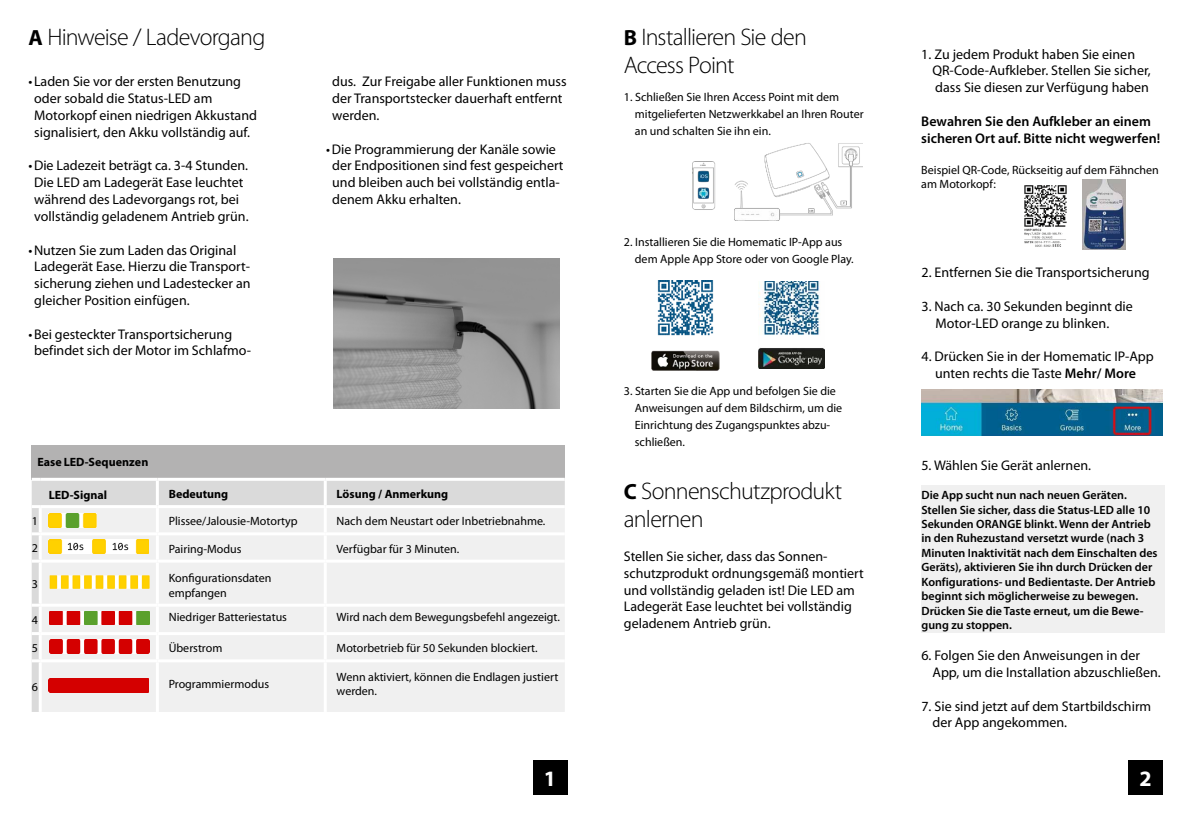
<style>
.page{position:relative;width:1191px;height:840px;background:#fff}
.page>*{position:absolute;margin:0;border:0;box-sizing:border-box;transform-origin:0 0}
.t1{font:300 24px/28px "Myriad Pro";letter-spacing:-.035em;color:#000}
.t2{font:700 22px "Myriad Pro";color:#fff}
.t3{font:14px/16.8px "Myriad Pro";color:#000}
.t4{font:600 14px/16.8px "Myriad Pro";color:#000}
.t5{font:12px/16.8px "Myriad Pro";color:#000}
.t6{font:600 12px/14.4px "Myriad Pro";color:#000}
.t7{font:700 12px "Myriad Pro";color:#000}
.s1{font-weight:700;font-size:22px}
.s2{font-weight:600}
</style>
<div class="page">
<div style="left:921px;top:484px;width:243px;height:148px;background:#f0f0f0"></div>
<div style="left:1128px;top:760px;width:34px;height:34px;background:#000"></div>
<div style="left:533px;top:760px;width:34px;height:34px;background:#000"></div>
<img style="left:334px;top:259px;width:226px;height:149px">
<img style="left:652px;top:280px;width:67px;height:90px">
<img style="left:758px;top:281px;width:66px;height:88px">
<img style="left:734px;top:143px;width:128px;height:77px">
<div style="left:731px;top:137px;width:30px;height:23px;background:#fff"></div>
<img style="left:1024px;top:185px;width:42px;height:62px">
<img style="left:1082px;top:179px;width:43px;height:70px">
<img style="left:921px;top:389px;width:241px;height:46px">
<img style="left:692px;top:162px;width:24px;height:48px">
<div style="left:32px;top:445px;width:533px;height:34px;background:#b3b2b2"></div>
<div style="left:32px;top:480px;width:533px;height:231px;background:#dadada"></div>
<div style="left:42px;top:508px;width:523px;height:203px;background:#f0f0f0"></div>
<svg style="left:32px;top:477px;width:8px;height:2px"></svg>
<hr style="left:40px;top:477px;width:117px;height:3px;background:#fff">
<hr style="left:157px;top:477px;width:168px;height:3px;background:#fff">
<hr style="left:156px;top:480px;width:3px;height:25px;background:#fff">
<hr style="left:325px;top:477px;width:240px;height:3px;background:#fff">
<hr style="left:324px;top:480px;width:3px;height:25px;background:#fff">
<svg style="left:32px;top:505px;width:8px;height:3px"></svg>
<hr style="left:40px;top:505px;width:117px;height:3px;background:#fff">
<hr style="left:39px;top:508px;width:3px;height:24px;background:#fff">
<hr style="left:157px;top:505px;width:168px;height:3px;background:#fff">
<hr style="left:156px;top:508px;width:3px;height:24px;background:#fff">
<hr style="left:325px;top:505px;width:240px;height:3px;background:#fff">
<hr style="left:324px;top:508px;width:3px;height:24px;background:#fff">
<svg style="left:32px;top:532px;width:8px;height:3px"></svg>
<hr style="left:40px;top:532px;width:117px;height:3px;background:#fff">
<hr style="left:39px;top:535px;width:3px;height:24px;background:#fff">
<hr style="left:157px;top:532px;width:168px;height:3px;background:#fff">
<hr style="left:156px;top:535px;width:3px;height:24px;background:#fff">
<hr style="left:325px;top:532px;width:240px;height:3px;background:#fff">
<hr style="left:324px;top:535px;width:3px;height:24px;background:#fff">
<svg style="left:32px;top:559px;width:8px;height:3px"></svg>
<hr style="left:40px;top:559px;width:117px;height:3px;background:#fff">
<hr style="left:39px;top:562px;width:3px;height:41px;background:#fff">
<hr style="left:157px;top:559px;width:168px;height:3px;background:#fff">
<hr style="left:156px;top:562px;width:3px;height:41px;background:#fff">
<hr style="left:325px;top:559px;width:240px;height:3px;background:#fff">
<hr style="left:324px;top:562px;width:3px;height:41px;background:#fff">
<svg style="left:32px;top:603px;width:8px;height:3px"></svg>
<hr style="left:40px;top:603px;width:117px;height:3px;background:#fff">
<hr style="left:39px;top:606px;width:3px;height:25px;background:#fff">
<hr style="left:157px;top:603px;width:168px;height:3px;background:#fff">
<hr style="left:156px;top:606px;width:3px;height:25px;background:#fff">
<hr style="left:325px;top:603px;width:240px;height:3px;background:#fff">
<hr style="left:324px;top:606px;width:3px;height:25px;background:#fff">
<svg style="left:32px;top:631px;width:8px;height:3px"></svg>
<hr style="left:40px;top:631px;width:117px;height:3px;background:#fff">
<hr style="left:39px;top:634px;width:3px;height:25px;background:#fff">
<hr style="left:157px;top:631px;width:168px;height:3px;background:#fff">
<hr style="left:156px;top:634px;width:3px;height:25px;background:#fff">
<hr style="left:325px;top:631px;width:240px;height:3px;background:#fff">
<hr style="left:324px;top:634px;width:3px;height:25px;background:#fff">
<svg style="left:32px;top:659px;width:8px;height:3px"></svg>
<hr style="left:40px;top:659px;width:117px;height:3px;background:#fff">
<hr style="left:39px;top:662px;width:3px;height:49px;background:#fff">
<hr style="left:157px;top:659px;width:168px;height:3px;background:#fff">
<hr style="left:156px;top:662px;width:3px;height:49px;background:#fff">
<hr style="left:325px;top:659px;width:240px;height:3px;background:#fff">
<hr style="left:324px;top:662px;width:3px;height:49px;background:#fff">
<img style="left:49px;top:539px;width:100px;height:14px">
<img style="left:50px;top:575px;width:100px;height:13px">
<img style="left:50px;top:611px;width:100px;height:13px">
<img style="left:50px;top:639px;width:100px;height:14px">
<img style="left:49px;top:678px;width:100px;height:14px">
<img style="left:49px;top:513px;width:47px;height:14px">
<h1 class="t1" style="left:29px;top:23px;width:238px"><span class="s1">A</span> Hinweise / Ladevorgang</h1>
<p class="t3" style="left:34px;top:73px;width:224px;text-indent:-6px">• Laden Sie vor der ersten Benutzung oder sobald die Status-LED am Motorkopf einen niedrigen Akkustand signalisiert, den Akku vollständig auf.</p>
<p class="t3" style="left:28px;top:157px;width:222px;text-align:center">•Die Ladezeit beträgt ca. 3-4 Stunden.<br>Die LED am Ladegerät Ease leuchtet während des Ladevorgangs rot, bei vollständig geladenem Antrieb grün.</p>
<p class="t3" style="left:34px;top:241px;width:218px;text-indent:-6px">•Nutzen Sie zum Laden das Original Ladegerät Ease. Hierzu die Transport&shy;sicherung ziehen und Ladestecker an gleicher Position einfügen.</p>
<p class="t3" style="left:34px;top:325px;width:218px;text-indent:-6px">•Bei gesteckter Transportsicherung befindet sich der Motor im Schlafmo-</p>
<p class="t3" style="left:332px;top:73px;width:236px">dus. Zur Freigabe aller Funktionen muss der Transportstecker dauerhaft entfernt werden.</p>
<p class="t3" style="left:332px;top:140px;width:233px;text-indent:-6px">•Die Programmierung der Kanäle sowie der Endpositionen sind fest gespeichert und bleiben auch bei vollständig entla&shy;denem Akku erhalten.</p>
<p class="t7" style="left:37px;top:453px;width:112px">Ease LED-Sequenzen</p>
<p class="t7" style="left:49px;top:486px;width:60px">LED-Signal</p>
<p class="t7" style="left:169px;top:486px;width:61px">Bedeutung</p>
<p class="t7" style="left:337px;top:486px;width:113px">Lösung / Anmerkung</p>
<p class="t5" style="left:32px;top:512px;width:8px">1</p>
<p class="t5" style="left:169px;top:512px;width:131px">Plissee/Jalousie-Motortyp</p>
<p class="t5" style="left:337px;top:512px;width:210px">Nach dem Neustart oder Inbetriebnahme.</p>
<p class="t5" style="left:32px;top:539px;width:8px">2</p>
<p class="t5" style="left:169px;top:539px;width:74px">Pairing-Modus</p>
<p class="t5" style="left:337px;top:539px;width:124px">Verfügbar für 3 Minuten.</p>
<p class="t5" style="left:32px;top:574px;width:8px">3</p>
<p class="t5" style="left:169px;top:570px;width:104px;line-height:14.4px">Konfigurationsdaten empfangen</p>
<p class="t5" style="left:32px;top:611px;width:8px">4</p>
<p class="t5" style="left:169px;top:608px;width:120px">Niedriger Batteriestatus</p>
<p class="t5" style="left:337px;top:608px;width:225px">Wird nach dem Bewegungsbefehl angezeigt.</p>
<p class="t5" style="left:32px;top:638px;width:8px">5</p>
<p class="t5" style="left:169px;top:639px;width:55px">Überstrom</p>
<p class="t5" style="left:337px;top:639px;width:203px">Motorbetrieb für 50 Sekunden blockiert.</p>
<p class="t5" style="left:32px;top:678px;width:8px">6</p>
<p class="t5" style="left:169px;top:675px;width:102px">Programmiermodus</p>
<p class="t5" style="left:337px;top:669px;width:223px;line-height:14.4px">Wenn aktiviert, können die Endlagen justiert werden.</p>
<h1 class="t1" style="left:624px;top:23px;width:185px"><span class="s1">B</span> Installieren Sie den<br>Access Point</h1>
<p class="t5" style="left:635px;top:89px;width:230px;text-indent:-11px">1. Schließen Sie Ihren Access Point mit dem mitgelieferten Netzwerkkabel an Ihren Router an und schalten Sie ihn ein.</p>
<p class="t5" style="left:635px;top:233px;width:220px;text-indent:-11px">2. Installieren Sie die Homematic IP-App aus dem Apple App Store oder von Google Play.</p>
<p class="t5" style="left:635px;top:382px;width:209px;text-indent:-11px">3. Starten Sie die App und befolgen Sie die<br>Anweisungen auf dem Bildschirm, um die<br>Einrichtung des Zugangspunktes abzu&shy;schließen.</p>
<h1 class="t1" style="left:624px;top:477px;width:220px"><span class="s1">C</span> Sonnenschutzprodukt anlernen</h1>
<p class="t3" style="left:624px;top:547px;width:241px">Stellen Sie sicher, dass das Sonnen&shy;schutzprodukt ordnungsgemäß montiert und vollständig geladen ist! Die LED am Ladegerät Ease leuchtet bei vollständig geladenem Antrieb grün.</p>
<p class="t3" style="left:932px;top:45px;width:220px;text-indent:-11px">1. Zu jedem Produkt haben Sie einen<br>QR-Code-Aufkleber. Stellen Sie sicher, dass Sie diesen zur Verfügung haben</p>
<p class="t4" style="left:921px;top:112px;width:240px">Bewahren Sie den Aufkleber an einem sicheren Ort auf. Bitte nicht wegwerfen!</p>
<p class="t5" style="left:921px;top:162px;width:239px;line-height:14.4px">Beispiel QR-Code, Rückseitig auf dem Fähnchen am Motorkopf:</p>
<p class="t3" style="left:921px;top:264px;width:229px">2. Entfernen Sie die Transportsicherung</p>
<p class="t3" style="left:935px;top:297px;width:199px;text-indent:-14px">3. Nach ca. 30 Sekunden beginnt die<br>Motor-LED orange zu blinken.</p>
<p class="t3" style="left:921px;top:348px;width:234px;text-align:center">4. Drücken Sie in der Homematic IP-App unten rechts die Taste <span class="s2">Mehr/ More</span></p>
<p class="t3" style="left:921px;top:457px;width:171px">5. Wählen Sie Gerät anlernen.</p>
<p class="t6" style="left:921px;top:487px;width:238px">Die App sucht nun nach neuen Geräten.<br>Stellen Sie sicher, dass die Status-LED alle 10<br>Sekunden ORANGE blinkt. Wenn der Antrieb in den Ruhezustand versetzt wurde (nach 3<br>Minuten Inaktivität nach dem Einschalten des Geräts), aktivieren Sie ihn durch Drücken der Konfigurations- und Bedientaste. Der Antrieb beginnt sich möglicherweise zu bewegen.<br>Drücken Sie die Taste erneut, um die Bewe&shy;gung zu stoppen.</p>
<p class="t3" style="left:932px;top:646px;width:230px;text-indent:-11px">6. Folgen Sie den Anweisungen in der<br>App, um die Installation abzuschließen.</p>
<p class="t3" style="left:932px;top:697px;width:220px;text-indent:-11px">7. Sie sind jetzt auf dem Startbildschirm der App angekommen.</p>
<h2 class="t2" style="left:544px;top:763px;width:14px">1</h2>
<h2 class="t2" style="left:1139px;top:763px;width:14px">2</h2>
</div>
